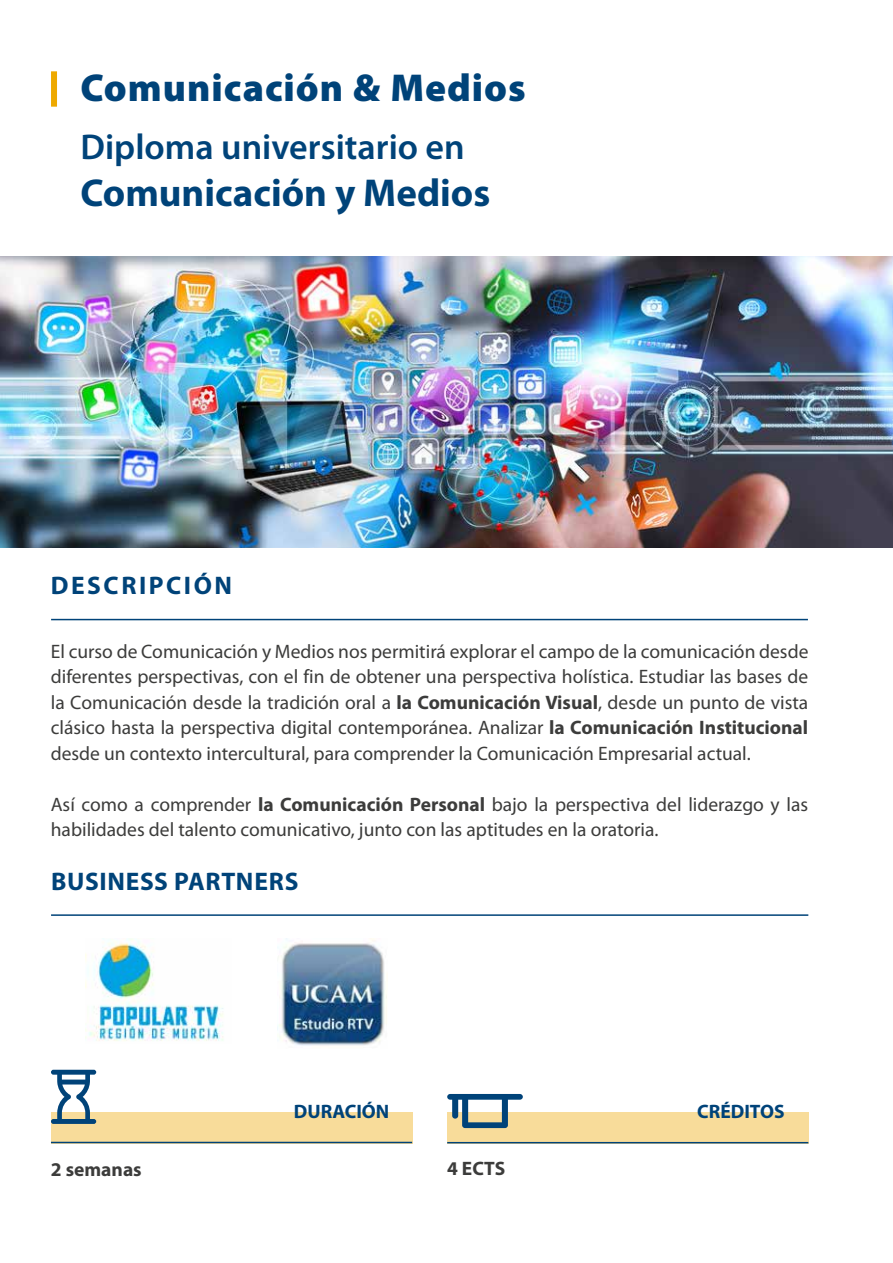
<style>
.page{position:relative;width:893px;height:1263px;background:#fff}
.page>*{position:absolute;margin:0;border:0;box-sizing:border-box;transform-origin:0 0}
.t1{font:900 39px "Myriad Pro";letter-spacing:.025em;color:#004379}
.t2{font:700 39px "Myriad Pro";color:#004379}
.t3{font:600 36px "Myriad Pro";color:#004379}
.t4{font:700 25.5px "Myriad Pro";letter-spacing:.03em;color:#004379}
.t5{font:700 25.5px "Myriad Pro";letter-spacing:.1em;color:#004379}
.t6{font:19.5px/25.5px "Myriad Pro";color:#3c3c3b;text-align:justify}
.t7{font:700 19.5px "Myriad Pro";color:#004379}
.t8{font:700 19.5px "Myriad Pro";color:#3c3c3b}
.s1{font-weight:700}
</style>
<div class="page">
<div style="left:51px;top:71px;width:6px;height:36px;background:#eea900"></div>
<hr style="left:51px;top:619px;width:757px;height:1px;background:#004379">
<hr style="left:51px;top:914px;width:757px;height:2px;background:#004379">
<img style="left:86px;top:938px;width:138px;height:103px">
<img style="left:278px;top:938px;width:109px;height:108px">
<div style="left:51px;top:1112px;width:361px;height:32px;background:#f8dc9a"></div>
<svg style="left:51px;top:1070px;width:45px;height:54px"></svg>
<hr style="left:51px;top:1142px;width:361px;height:1px;background:#004379">
<div style="left:447px;top:1112px;width:361px;height:32px;background:#f8dc9a"></div>
<hr style="left:447px;top:1142px;width:361px;height:1px;background:#004379">
<svg style="left:447px;top:1094px;width:76px;height:34px"></svg>
<img style="left:0;top:256px;width:893px;height:291px">
<h1 class="t1" style="left:80px;top:62px;width:447px">Comunicación &amp; Medios</h1>
<h2 class="t3" style="left:80px;top:124px;width:386px">Diploma universitario en</h2>
<h1 class="t2" style="left:80px;top:167px;width:411px">Comunicación y Medios</h1>
<h3 class="t5" style="left:51px;top:569px;width:183px">DESCRIPCIÓN</h3>
<p class="t6" style="left:51px;top:638px;width:759px">El curso de Comunicación y Medios nos permitirá explorar el campo de la comunicación desde diferentes perspectivas, con el fin de obtener una perspectiva holística. Estudiar las bases de la Comunicación desde la tradición oral a <span class="s1">la Comunicación Visual</span>, desde un punto de vista clásico hasta la perspectiva digital contemporánea. Analizar <span class="s1">la Comunicación Institucional </span>desde un contexto intercultural, para comprender la Comunicación Empresarial actual.</p>
<p class="t6" style="left:51px;top:791px;width:759px">Así como a comprender <span class="s1">la Comunicación Personal</span> bajo la perspectiva del liderazgo y las habilidades del talento comunicativo, junto con las aptitudes en la oratoria.</p>
<h3 class="t4" style="left:51px;top:864px;width:249px">BUSINESS PARTNERS</h3>
<p class="t7" style="left:294px;top:1099px;width:97px">DURACIÓN</p>
<p class="t8" style="left:51px;top:1156px;width:92px">2 semanas</p>
<p class="t8" style="left:447px;top:1155px;width:60px">4 ECTS</p>
<p class="t7" style="left:697px;top:1099px;width:89px">CRÉDITOS</p>
</div>
